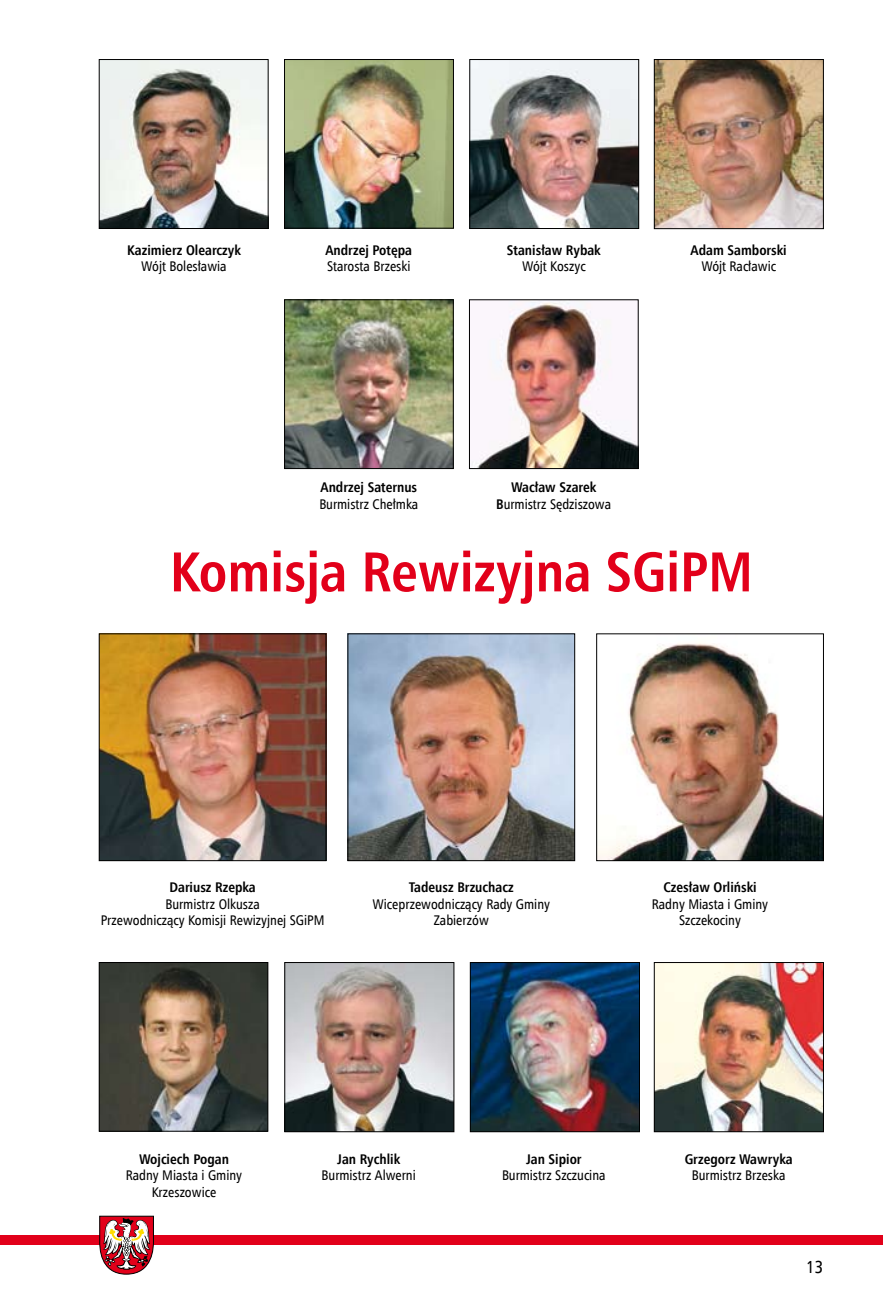
<style>
.page{position:relative;width:883px;height:1290px;background:#fff}
.page>*{position:absolute;margin:0;border:0;box-sizing:border-box;transform-origin:0 0}
.t1{font:700 56px "Humnst 777 Cn EU";color:#e2001a}
.t2{font:17.5px "Humnst 777 Cn EU";color:#000}
.t3{font:14px/16.3px "Humnst 777 Cn EU";color:#000;text-align:center}
.t4{font:700 14px "Humnst 777 Cn EU";color:#000}
.s1{font-weight:700}
</style>
<div class="page">
<div style="left:0;top:1235px;width:883px;height:10px;background:#e2001a"></div>
<svg style="left:99px;top:1215px;width:55px;height:60px"></svg>
<img style="left:101px;top:61px;width:166px;height:166px">
<div style="left:99px;top:59px;width:170px;height:170px;border:1px solid #000"></div>
<img style="left:286px;top:61px;width:166px;height:166px">
<div style="left:284px;top:59px;width:170px;height:170px;border:1px solid #000"></div>
<img style="left:471px;top:61px;width:166px;height:166px">
<div style="left:469px;top:59px;width:170px;height:170px;border:1px solid #000"></div>
<img style="left:286px;top:301px;width:166px;height:166px">
<div style="left:284px;top:299px;width:170px;height:170px;border:1px solid #000"></div>
<img style="left:472px;top:301px;width:165px;height:166px">
<div style="left:469px;top:299px;width:170px;height:170px;border:1px solid #000"></div>
<img style="left:101px;top:635px;width:223px;height:224px">
<div style="left:99px;top:633px;width:227px;height:228px;border:1px solid #000"></div>
<img style="left:349px;top:635px;width:224px;height:224px">
<div style="left:347px;top:633px;width:228px;height:228px;border:1px solid #000"></div>
<img style="left:598px;top:643px;width:224px;height:216px">
<div style="left:596px;top:633px;width:228px;height:228px;border:1px solid #000"></div>
<img style="left:286px;top:964px;width:166px;height:166px">
<div style="left:284px;top:962px;width:170px;height:170px;border:1px solid #000"></div>
<img style="left:472px;top:964px;width:166px;height:166px">
<div style="left:470px;top:962px;width:170px;height:170px;border:1px solid #000"></div>
<img style="left:656px;top:964px;width:166px;height:166px">
<div style="left:654px;top:962px;width:170px;height:170px;border:1px solid #000"></div>
<img style="left:656px;top:61px;width:166px;height:166px">
<div style="left:654px;top:59px;width:170px;height:170px;border:1px solid #000"></div>
<img style="left:101px;top:964px;width:165px;height:165px">
<div style="left:99px;top:962px;width:169px;height:169px;border:1px solid #000"></div>
<p class="t4" style="left:127px;top:241px;width:115px">Kazimierz Olearczyk</p>
<p class="t3" style="left:141px;top:258px;width:87px">Wójt Bolesławia</p>
<p class="t4" style="left:325px;top:241px;width:88px">Andrzej Potępa</p>
<p class="t3" style="left:327px;top:258px;width:85px">Starosta Brzeski</p>
<p class="t4" style="left:507px;top:241px;width:95px">Stanisław Rybak</p>
<p class="t3" style="left:522px;top:258px;width:65px">Wójt Koszyc</p>
<p class="t4" style="left:691px;top:241px;width:98px">Adam Samborski</p>
<p class="t3" style="left:701px;top:258px;width:76px">Wójt Racławic</p>
<p class="t4" style="left:321px;top:478px;width:98px">Andrzej Saternus</p>
<p class="t3" style="left:319px;top:495px;width:100px">Burmistrz Chełmka</p>
<p class="t3" style="left:496px;top:479px;width:116px"><span class="s1">Wacław Szarek<br>B</span>urmistrz Sędziszowa</p>
<h1 class="t1" style="left:170px;top:537px;width:584px">Komisja Rewizyjna SGiPM</h1>
<p class="t4" style="left:169px;top:879px;width:88px">Dariusz Rzepka</p>
<p class="t3" style="left:101px;top:895px;width:225px">Burmistrz Olkusza<br>Przewodniczący Komisji Rewizyjnej SGiPM</p>
<p class="t4" style="left:409px;top:879px;width:106px">Tadeusz Brzuchacz</p>
<p class="t3" style="left:373px;top:895px;width:179px">Wiceprzewodniczący Rady Gminy<br>Zabierzów</p>
<p class="t4" style="left:663px;top:879px;width:95px">Czesław Orliński</p>
<p class="t3" style="left:652px;top:895px;width:118px">Radny Miasta i Gminy<br>Szczekociny</p>
<p class="t4" style="left:139px;top:1150px;width:91px">Wojciech Pogan</p>
<p class="t3" style="left:126px;top:1167px;width:118px">Radny Miasta i Gminy<br>Krzeszowice</p>
<p class="t4" style="left:337px;top:1150px;width:64px">Jan Rychlik</p>
<p class="t3" style="left:322px;top:1167px;width:96px">Burmistrz Alwerni</p>
<p class="t4" style="left:526px;top:1150px;width:57px">Jan Sipior</p>
<p class="t3" style="left:502px;top:1167px;width:105px">Burmistrz Szczucina</p>
<p class="t4" style="left:685px;top:1150px;width:110px">Grzegorz Wawryka</p>
<p class="t3" style="left:692px;top:1167px;width:95px">Burmistrz Brzeska</p>
<p class="t2" style="left:806px;top:1256px;width:19px">13</p>
</div>
